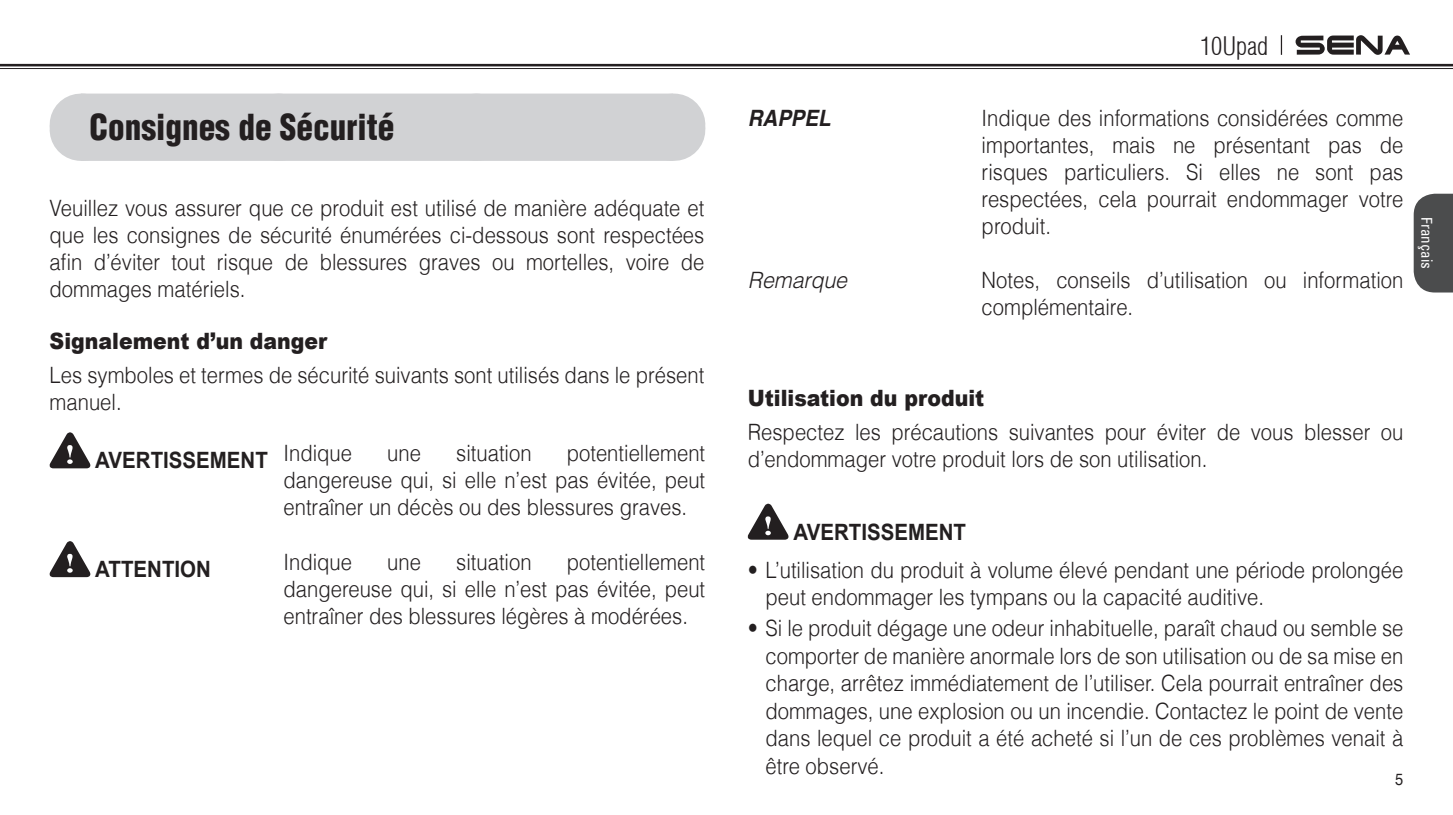
<style>
.page{position:relative;width:1453px;height:815px;background:#fff}
.page>*{position:absolute;margin:0;border:0;box-sizing:border-box;transform-origin:0 0}
.t1{font:900 condensed 35px "Helvetica";color:#231f20;scale:.95 1}
.t2{font:300 condensed 25px "Helvetica";color:#231f20}
.t3{font:300 22.5px/27px "Helvetica LT";color:#231f20;text-align:justify;scale:.9 1}
.t4{font:700 22.5px "Arial";color:#231f20;scale:.91 1}
.t5{font:900 22.5px "Arial";color:#231f20;scale:.91 1}
.t6{font:italic 300 22.5px "Helvetica";color:#231f20;scale:.95 1}
.t7{font:italic 700 22.5px "Helvetica";color:#231f20;scale:.91 1}
.t8{font:16.25px "Helvetica";color:#231f20;scale:.9 1}
.t9{font:condensed 15px "Univers";color:#fff}
</style>
<div class="page">
<svg style="left:1281px;top:35px;width:1px;height:20px"></svg>
<svg style="left:1295px;top:35px;width:115px;height:20px"></svg>
<svg style="left:1413px;top:194px;width:40px;height:99px;background:#565758"></svg>
<svg style="left:0;top:66px;width:1453px;height:1px"></svg>
<hr style="left:0;top:64px;width:1453px;height:2px;background:#231f20">
<hr style="left:0;top:68px;width:1453px;height:1px;background:#231f20">
<div style="left:81px;top:98px;width:592px;height:63px;background:#d1d2d4"></div>
<hr style="left:673px;top:98px;width:1px;height:63px;background:#d1d2d4">
<div style="left:81px;top:94px;width:592px;height:62px;background:#d1d2d4"></div>
<hr style="left:673px;top:94px;width:1px;height:62px;background:#d1d2d4">
<svg style="left:50px;top:432px;width:40px;height:36px"></svg>
<svg style="left:50px;top:541px;width:40px;height:36px"></svg>
<svg style="left:748px;top:504px;width:40px;height:36px"></svg>
<h1 class="t1" style="left:90px;top:105px;width:322px">Consignes de Sécurité</h1>
<p class="t3" style="left:50px;top:195px;width:729px">Veuillez vous assurer que ce produit est utilisé de manière adéquate et que les consignes de sécurité énumérées ci-dessous sont respectées afin d’éviter tout risque de blessures graves ou mortelles, voire de dommages matériels.</p>
<p class="t5" style="left:50px;top:325px;width:307px">Signalement d’un danger</p>
<p class="t3" style="left:50px;top:361px;width:729px">Les symboles et termes de sécurité suivants sont utilisés dans le présent manuel.</p>
<p class="t4" style="left:95px;top:445px;width:284px">AVERTISSEMENT <sup>Indique</sup></p>
<p class="t3" style="left:387px;top:440px;width:39px">une</p>
<p class="t3" style="left:456px;top:440px;width:85px">situation</p>
<p class="t3" style="left:283px;top:440px;width:470px;text-indent:283px">potentiellement dangereuse qui, si elle n’est pas évitée, peut entraîner un décès ou des blessures graves.</p>
<p class="t4" style="left:95px;top:554px;width:129px">ATTENTION</p>
<p class="t3" style="left:283px;top:548px;width:78px">Indique</p>
<p class="t3" style="left:387px;top:548px;width:39px">une</p>
<p class="t3" style="left:456px;top:548px;width:85px">situation</p>
<p class="t3" style="left:283px;top:548px;width:470px;text-indent:283px">potentiellement dangereuse qui, si elle n’est pas évitée, peut entraîner des blessures légères à modérées.</p>
<p class="t2" style="left:1200px;top:30px;width:70px">10Upad</p>
<p class="t7" style="left:748px;top:104px;width:93px">RAPPEL</p>
<p class="t3" style="left:981px;top:104px;width:470px">Indique des informations considérées comme importantes, mais ne présentant pas de risques particuliers. Si elles ne sont pas respectées, cela pourrait endommager votre produit.</p>
<p class="t6" style="left:748px;top:266px;width:106px">Remarque</p>
<p class="t3" style="left:981px;top:267px;width:470px">Notes, conseils d’utilisation ou information complémentaire.</p>
<p class="t9" style="left:1436px;top:217px;width:53px;rotate:90deg">Français</p>
<p class="t5" style="left:748px;top:382px;width:261px">Utilisation du produit</p>
<p class="t3" style="left:748px;top:419px;width:730px">Respectez les précautions suivantes pour éviter de vous blesser ou d’endommager votre produit lors de son utilisation.</p>
<p class="t4" style="left:793px;top:517px;width:191px">AVERTISSEMENT</p>
<p class="t3" style="left:765px;top:556px;width:710px;text-indent:-18px">• L’utilisation du produit à volume élevé pendant une période prolongée peut endommager les tympans ou la capacité auditive.</p>
<p class="t3" style="left:765px;top:614px;width:710px;text-indent:-18px">• Si le produit dégage une odeur inhabituelle, paraît chaud ou semble se comporter de manière anormale lors de son utilisation ou de sa mise en charge, arrêtez immédiatement de l’utiliser. Cela pourrait entraîner des dommages, une explosion ou un incendie. Contactez le point de vente dans lequel ce produit a été acheté si l’un de ces problèmes venait à être observé.</p>
<p class="t8" style="left:1395px;top:770px;width:11px">5</p>
</div>
